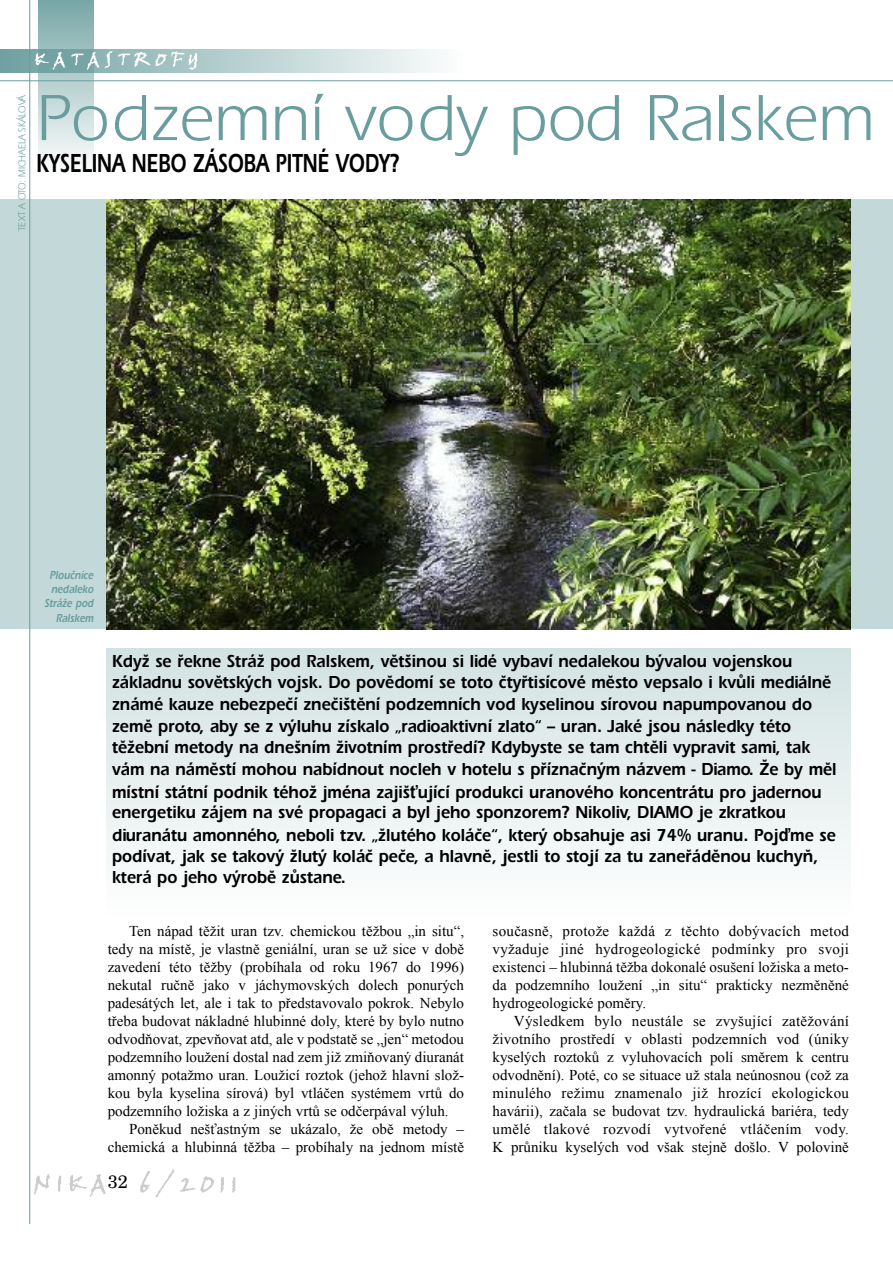
<style>
.page{position:relative;width:893px;height:1263px;background:#fff}
.page>*{position:absolute;margin:0;border:0;box-sizing:border-box;transform-origin:0 0}
.t1{font:67.5px "Expect CE";color:#6a9d9e}
.t2{font:27px "Expect Black CE";color:#000;scale:.7 1}
.t3{font:18px/21.8px "Expect Black CE";color:#000;scale:.9 1}
.t4{font:18px "Century CE";color:#000}
.t5{font:15px/18px "Times New Roman";color:#000;text-align:justify}
.t6{font:italic 12px/14.4px "Expect Black CE";color:#6a9d9e;text-align:right;scale:.8 1}
.t7{font:10.5px "Expect CE";color:#6a9d9e;scale:.9 1}
.s1{font-family:"Arial";font-weight:700}
</style>
<div class="page">
<div style="left:0;top:200px;width:893px;height:429px;background:#c3d8d8"></div>
<svg style="left:38px;top:0;width:56px;height:160px;background:#b8d0d0"></svg>
<div style="left:106px;top:649px;width:744px;height:269px;background:linear-gradient(to bottom,#d2e2e2,#fefefe)"></div>
<hr style="left:29px;top:0;width:1px;height:1224px;background:#6a9d9e">
<hr style="left:0;top:80px;width:893px;height:1px;background:#6a9d9e">
<img style="left:106px;top:200px;width:744px;height:429px">
<img style="left:29px;top:1165px;width:207px;height:47px">
<svg style="left:340px;top:49px;width:95px;height:23px"></svg>
<img style="left:0;top:49px;width:340px;height:30px">
<p class="t7" style="left:19px;top:231px;width:153px;rotate:-90deg">TEXT A OTO: MICHAELA SKÁLOVÁ</p>
<h1 class="t1" style="left:37px;top:95px;width:840px">Podzemní vody pod Ralskem</h1>
<h2 class="t2" style="left:37px;top:154px;width:520px">KYSELINA NEBO ZÁSOBA PITNÉ VODY?</h2>
<p class="t6" style="left:44px;top:569px;width:65px">Ploučnice nedaleko<br>Stráže pod<br>Ralskem</p>
<p class="t3" style="left:112px;top:652px;width:807px">Když se řekne Stráž pod Ralskem, většinou si lidé vybaví nedalekou bývalou vojenskou základnu sovětských vojsk. Do povědomí se toto čtyřtisícové město vepsalo i kvůli mediálně známé kauze nebezpečí znečištění podzemních vod kyselinou sírovou napumpovanou do země proto, aby se z výluhu získalo „radioaktivní zlato“ – uran. Jaké jsou následky této těžební metody na dnešním životním prostředí? Kdybyste se tam chtěli vypravit sami, tak vám na náměstí mohou nabídnout nocleh v hotelu s příznačným názvem - Diamo. Že by měl místní státní podnik téhož jména zajiš<span class="s1">ť</span>ující produkci uranového koncentrátu pro jadernou</p>
<p class="t3" style="left:112px;top:803px;width:806px;line-height:22.6px">energetiku zájem na své propagaci a byl jeho sponzorem? Nikoliv, DIAMO je zkratkou diuranátu amonného, neboli tzv. „žlutého koláče“, který obsahuje asi 74% uranu. Poj<span class="s1">ď</span>me se</p>
<p class="t3" style="left:112px;top:847px;width:786px">podívat, jak se takový žlutý koláč peče, a hlavně, jestli to stojí za tu zaneřáděnou kuchyň, která po jeho výrobě zůstane.</p>
<p class="t5" style="left:108px;top:922px;width:358px;text-indent:21px">Ten nápad těžit uran tzv. chemickou těžbou „in situ“, tedy na místě, je vlastně geniální, uran se už sice v době zavedení této těžby (probíhala od roku 1967 do 1996) nekutal ručně jako v jáchymovských dolech ponurých padesátých let, ale i tak to představovalo pokrok. Nebylo třeba budovat nákladné hlubinné doly, které by bylo nutno odvodňovat, zpevňovat atd, ale v podstatě se „jen“ metodou podzemního loužení dostal nad zem již zmiňovaný diuranát amonný potažmo uran. Loužicí roztok (jehož hlavní slož&shy;kou byla kyselina sírová) byl vtláčen systémem vrtů do podzemního ložiska a z jiných vrtů se odčerpával výluh.</p>
<p class="t5" style="left:108px;top:1120px;width:358px;text-align:right">Poněkud nešťastným se ukázalo, že obě metody – chemická a hlubinná těžba – probíhaly na jednom místě</p>
<p class="t4" style="left:108px;top:1175px;width:22px">32</p>
<p class="t5" style="left:493px;top:922px;width:358px">současně, protože každá z těchto dobývacích metod vyžaduje jiné hydrogeologické podmínky pro svoji existenci – hlubinná těžba dokonalé osušení ložiska a meto&shy;da podzemního loužení „in situ“ prakticky nezměněné hydrogeologické poměry.</p>
<p class="t5" style="left:493px;top:1012px;width:358px;text-indent:21px">Výsledkem bylo neustále se zvyšující zatěžování životního prostředí v oblasti podzemních vod (úniky kyselých roztoků z vyluhovacích polí směrem k centru odvodnění). Poté, co se situace už stala neúnosnou (což za minulého režimu znamenalo již hrozící ekologickou havárii), začala se budovat tzv. hydraulická bariéra, tedy umělé tlakové rozvodí vytvořené vtláčením vody.<br>K průniku kyselých vod však stejně došlo. V polovině</p>
</div>
